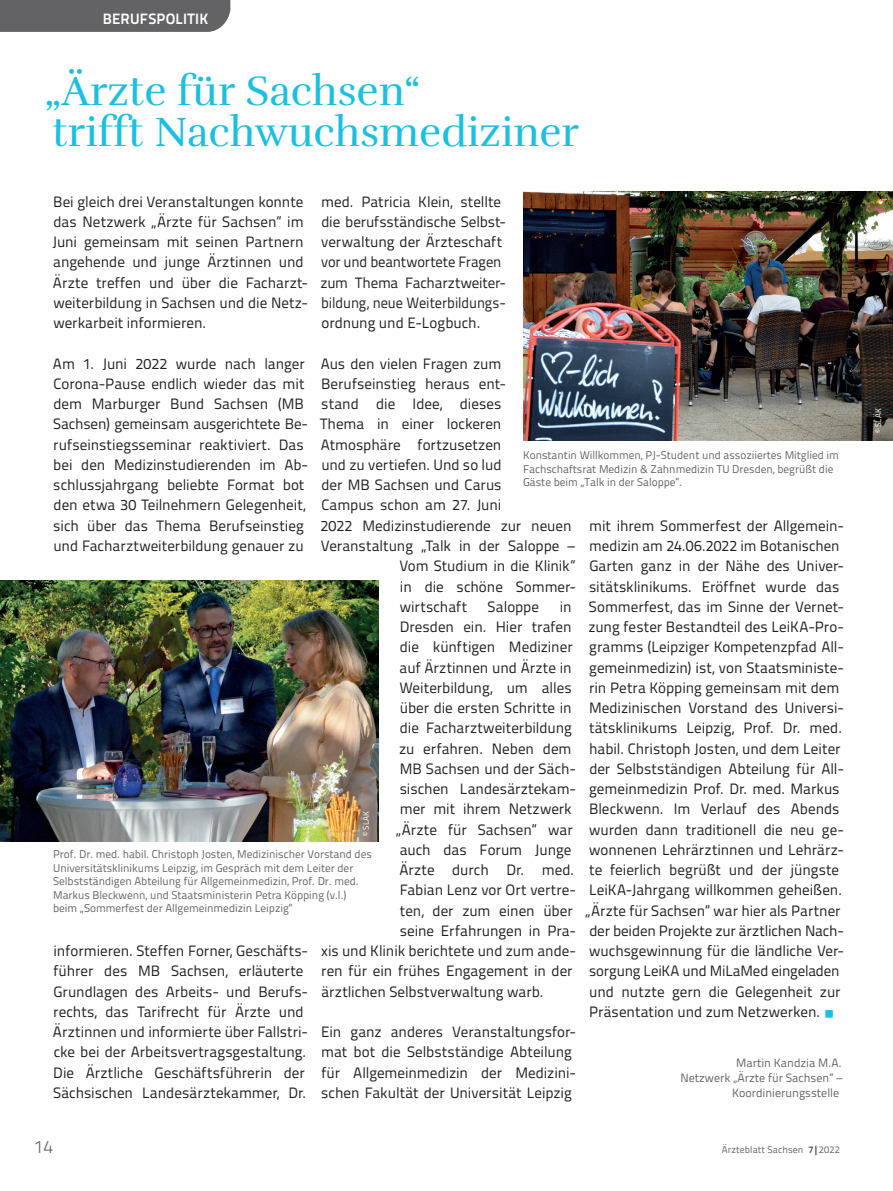
<style>
.page{position:relative;width:893px;height:1191px;background:#fff}
.page>*{position:absolute;margin:0;border:0;box-sizing:border-box;transform-origin:0 0}
.t1{font:42px/40.5px "Rufina";color:#1cbfdf}
.t2{font:300 18px "Titillium Text";color:#636366}
.t3{font:15px/20.2px "Titillium Text";color:#231f20}
.t4{font:700 15px "Titillium Text";letter-spacing:.01em;color:#fff}
.t5{font:12px/15px "Titillium Text";color:#636366;text-align:right}
.t6{font:11.25px/13.5px "Titillium Text";color:#636366}
.t7{font:9.75px "Titillium Text";letter-spacing:.01em;color:#636366}
.t8{font:8.25px "Titillium Text";color:#fff}
.s1{color:#1cbfdf}
.s2{font-weight:800}
</style>
<div class="page">
<div style="left:0;top:0;width:230px;height:32px;background:#636366"></div>
<img style="left:0;top:580px;width:378px;height:261px">
<img style="left:523px;top:191px;width:370px;height:249px">
<p class="t4" style="left:103px;top:7px;width:107px">BERUFSPOLITIK</p>
<h1 class="t1" style="left:44px;top:71px;width:536px">„Ärzte für Sachsen“<br>trifft Nachwuchsmediziner</h1>
<p class="t3" style="left:53px;top:190px;width:257px">Bei gleich drei Veranstaltungen konnte das Netzwerk „Ärzte für Sachsen“ im Juni gemeinsam mit seinen Partnern angehende und junge Ärztinnen und Ärzte treffen und über die Facharzt&shy;weiterbildung in Sachsen und die Netz&shy;werkarbeit informieren.</p>
<p class="t3" style="left:53px;top:352px;width:257px">Am 1. Juni 2022 wurde nach langer Corona-Pause endlich wieder das mit dem Marburger Bund Sachsen (MB Sachsen) gemeinsam ausgerichtete Be&shy;rufseinstiegsseminar reaktiviert. Das bei den Medizinstudierenden im Ab&shy;schlussjahrgang beliebte Format bot den etwa 30 Teilnehmern Gelegenheit, sich über das Thema Berufseinstieg und Facharztweiterbildung genauer zu</p>
<p class="t3" style="left:320px;top:190px;width:187px">med. Patricia Klein, stellte die berufsständische Selbst&shy;verwaltung der Ärzteschaft vor und beantwortete Fragen zum Thema Facharztweiter&shy;bildung, neue Weiterbildungs&shy;ordnung und E-Logbuch.</p>
<p class="t3" style="left:321px;top:352px;width:182px">Aus den vielen Fragen zum</p>
<p class="t3" style="left:321px;top:373px;width:186px">Berufseinstieg heraus ent-</p>
<p class="t3" style="left:321px;top:393px;width:182px">stand die Idee, dieses</p>
<p class="t3" style="left:320px;top:413px;width:183px">Thema in einer lockeren</p>
<p class="t3" style="left:321px;top:433px;width:182px">Atmosphäre fortzusetzen</p>
<p class="t3" style="left:321px;top:454px;width:182px">und zu vertiefen. Und so lud</p>
<p class="t3" style="left:321px;top:474px;width:182px">der MB Sachsen und Carus</p>
<p class="t3" style="left:321px;top:494px;width:181px">Campus schon am 27. Juni</p>
<p class="t3" style="left:320px;top:514px;width:253px">2022 Medizinstudierende zur neuen</p>
<p class="t3" style="left:321px;top:535px;width:256px">Veranstaltung „Talk in der Saloppe –</p>
<p class="t3" style="left:399px;top:555px;width:178px">Vom Studium in die Klinik“</p>
<p class="t3" style="left:400px;top:575px;width:178px">in die schöne Sommer-</p>
<p class="t3" style="left:400px;top:595px;width:69px">wirtschaft</p>
<p class="t3" style="left:488px;top:595px;width:53px">Saloppe</p>
<p class="t6" style="left:523px;top:448px;width:317px">Konstantin Willkommen, PJ-Student und assoziiertes Mitglied im<br>Fachschaftsrat Medizin &amp; Zahnmedizin TU Dresden, begrüßt die<br>Gäste beim „Talk in der Saloppe“.</p>
<p class="t3" style="left:585px;top:514px;width:260px">mit ihrem Sommerfest der Allgemein&shy;medizin am 24.06.2022 im Botanischen Garten ganz in der Nähe des Univer&shy;sitätsklinikums. Eröffnet wurde das Sommerfest, das im Sinne der Vernet&shy;zung fester Bestandteil des LeiKA-Pro&shy;gramms (Leipziger Kompetenzpfad All&shy;gemeinmedizin) ist, von Staatsministe&shy;rin Petra Köpping gemeinsam mit dem Medizinischen Vorstand des Universi&shy;tätsklinikums Leipzig, Prof. Dr. med. habil. Christoph Josten, und dem Leiter der Selbstständigen Abteilung für All&shy;gemeinmedizin Prof. Dr. med. Markus Bleckwenn. Im Verlauf des Abends wurden dann traditionell die neu ge&shy;wonnenen Lehrärztinnen und Lehrärz&shy;te feierlich begrüßt und der jüngste LeiKA-Jahrgang willkommen geheißen. „Ärzte für Sachsen“ war hier als Partner der beiden Projekte zur ärztlichen Nach&shy;wuchsgewinnung für die ländliche Ver&shy;sorgung LeiKA und MiLaMed eingeladen und nutzte gern die Gelegenheit zur Präsentation und zum Netzwerken. <span class="s1">○</span></p>
<p class="t3" style="left:396px;top:595px;width:182px;text-indent:164px">in<br>Dresden ein. Hier trafen die künftigen Mediziner auf Ärztinnen und Ärzte in<br>Weiterbildung, um alles über die ersten Schritte in die Facharztweiterbildung zu erfahren. Neben dem<br>MB Sachsen und der Säch&shy;sischen Landesärztekam&shy;mer mit ihrem Netzwerk „Ärzte für Sachsen“ war auch das Forum Junge<br>Ärzte durch Dr.</p>
<p class="t8" style="left:360px;top:836px;width:26px;rotate:-90deg">© SLÄK</p>
<p class="t6" style="left:53px;top:847px;width:320px">Prof. Dr. med. habil. Christoph Josten, Medizinischer Vorstand des Universitätsklinikums Leipzig, im Gespräch mit dem Leiter der Selbstständigen Abteilung für Allgemeinmedizin, Prof. Dr. med.<br>Markus Bleckwenn, und Staatsministerin Petra Köpping (v. l.) beim „Sommerfest der Allgemeinmedizin Leipzig“</p>
<p class="t3" style="left:542px;top:859px;width:31px">med.</p>
<p class="t3" style="left:400px;top:879px;width:178px">Fabian Lenz vor Ort vertre-</p>
<p class="t3" style="left:400px;top:899px;width:174px">ten, der zum einen über</p>
<p class="t3" style="left:400px;top:919px;width:178px">seine Erfahrungen in Pra-</p>
<p class="t3" style="left:321px;top:940px;width:256px">xis und Klinik berichtete und zum ande-</p>
<p class="t3" style="left:321px;top:960px;width:253px">ren für ein frühes Engagement in der</p>
<p class="t3" style="left:321px;top:980px;width:221px">ärztlichen Selbstverwaltung warb.</p>
<p class="t3" style="left:321px;top:1021px;width:256px">Ein ganz anderes Veranstaltungsfor&shy;mat bot die Selbstständige Abteilung für Allgemeinmedizin der Medizini&shy;schen Fakultät der Universität Leipzig</p>
<p class="t3" style="left:53px;top:940px;width:257px">informieren. Steffen Forner, Geschäfts&shy;führer des MB Sachsen, erläuterte Grundlagen des Arbeits- und Berufs&shy;rechts, das Tarifrecht für Ärzte und Ärztinnen und informierte über Fallstri&shy;cke bei der Arbeitsvertragsgestaltung.<br>Die Ärztliche Geschäftsführerin der Sächsischen Landesärztekammer, Dr.</p>
<p class="t5" style="left:680px;top:1054px;width:163px">Martin Kandzia M.A.<br>Netzwerk „Ärzte für Sachsen“ –<br>Koordinierungsstelle</p>
<p class="t2" style="left:34px;top:1133px;width:21px">14</p>
<p class="t7" style="left:722px;top:1142px;width:119px">Ärzteblatt Sachsen <span class="s2">7|</span>2022</p>
<p class="t8" style="left:872px;top:433px;width:26px;rotate:-90deg">© SLÄK</p>
</div>
